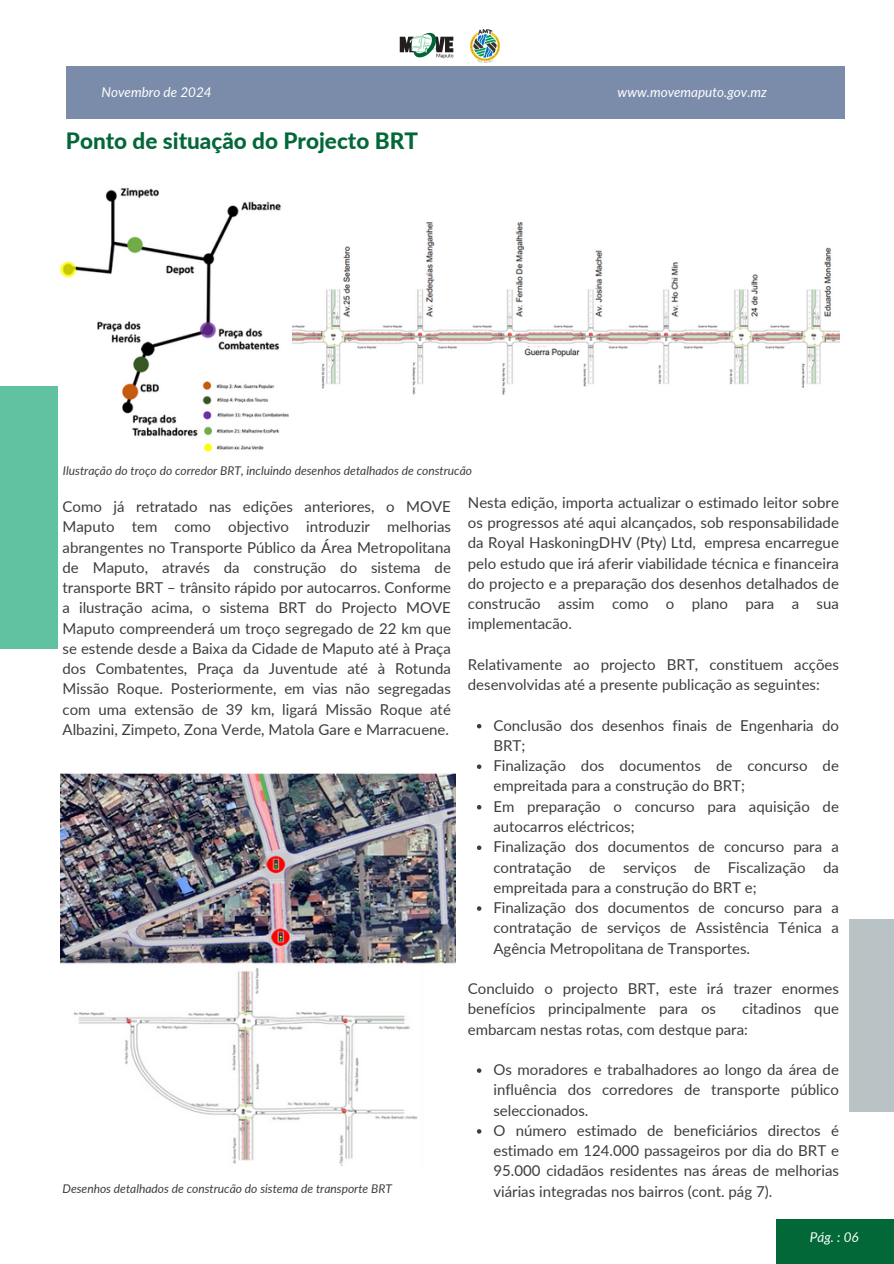
<style>
.page{position:relative;width:894px;height:1264px;background:#fff}
.page>*{position:absolute;margin:0;border:0;box-sizing:border-box;transform-origin:0 0}
.t1{font:800 22.5px "Lato";color:#036838}
.t2{font:15px/20.2px "Lato";color:#3d3d3d;text-align:justify}
.t3{font:italic 13.5px "Lato";color:#fff}
.t4{font:italic 12px "Lato";color:#3d3d3d}
</style>
<div class="page">
<div style="left:0;top:386px;width:58px;height:263px;background:#61c2a2"></div>
<div style="left:848px;top:919px;width:45px;height:192px;background:#b9c2c4"></div>
<div style="left:776px;top:1219px;width:117px;height:44px;background:#036838"></div>
<div style="left:66px;top:66px;width:778px;height:53px;background:#7b8caa"></div>
<img style="left:399px;top:32px;width:55px;height:27px">
<img style="left:470px;top:29px;width:29px;height:33px">
<img style="left:59px;top:188px;width:230px;height:264px">
<img style="left:292px;top:222px;width:547px;height:173px">
<img style="left:60px;top:773px;width:395px;height:392px">
<svg style="left:477px;top:724px;width:4px;height:4px"></svg>
<svg style="left:477px;top:764px;width:4px;height:5px"></svg>
<svg style="left:477px;top:805px;width:4px;height:4px"></svg>
<svg style="left:477px;top:845px;width:4px;height:5px"></svg>
<svg style="left:477px;top:906px;width:4px;height:4px"></svg>
<svg style="left:477px;top:1068px;width:4px;height:4px"></svg>
<svg style="left:477px;top:1129px;width:4px;height:4px"></svg>
<h1 class="t3" style="left:101px;top:84px;width:112px">Novembro de 2024</h1>
<p class="t1" style="left:66px;top:127px;width:353px">Ponto de situação do Projecto BRT</p>
<h3 class="t4" style="left:63px;top:463px;width:410px">Ilustração do troço do corredor BRT, incluindo desenhos detalhados de construcão</h3>
<h3 class="t3" style="left:617px;top:84px;width:151px">www.movemaputo.gov.mz</h3>
<p class="t2" style="left:62px;top:496px;width:390px">Como já retratado nas edições anteriores, o MOVE Maputo tem como objectivo introduzir melhorias abrangentes no Transporte Público da Área Metropolitana de Maputo, através da construção do sistema de transporte BRT – trânsito rápido por autocarros. Conforme a ilustração acima, o sistema BRT do Projecto MOVE Maputo compreenderá um troço segregado de 22 km que se estende desde a Baixa da Cidade de Maputo até à Praça dos Combatentes, Praça da Juventude até à Rotunda Missão Roque. Posteriormente, em vias não segregadas com uma extensão de 39 km, ligará Missão Roque até Albazini, Zimpeto, Zona Verde, Matola Gare e Marracuene.</p>
<p class="t2" style="left:468px;top:492px;width:372px">Nesta edição, importa actualizar o estimado leitor sobre os progressos até aqui alcançados, sob responsabilidade da Royal HaskoningDHV (Pty) Ltd, empresa encarregue pelo estudo que irá aferir viabilidade técnica e financeira do projecto e a preparação dos desenhos detalhados de construcão assim como o plano para a sua implementacão.</p>
<p class="t2" style="left:468px;top:654px;width:372px">Relativamente ao projecto BRT, constituem acções desenvolvidas até a presente publicação as seguintes:</p>
<p class="t2" style="left:493px;top:714px;width:347px">Conclusão dos desenhos finais de Engenharia do<br>BRT;</p>
<h3 class="t2" style="left:493px;top:755px;width:347px">Finalização dos documentos de concurso de empreitada para a construção do BRT;</h3>
<p class="t2" style="left:493px;top:795px;width:347px">Em preparação o concurso para aquisição de autocarros eléctricos;</p>
<p class="t2" style="left:493px;top:836px;width:347px">Finalização dos documentos de concurso para a contratação de serviços de Fiscalização da empreitada para a construção do BRT e;</p>
<h3 class="t2" style="left:493px;top:897px;width:347px">Finalização dos documentos de concurso para a contratação de serviços de Assistência Ténica a Agência Metropolitana de Transportes.</h3>
<h3 class="t2" style="left:468px;top:978px;width:372px">Concluido o projecto BRT, este irá trazer enormes benefícios principalmente para os</h3>
<h3 class="t2" style="left:468px;top:998px;width:372px;text-indent:274px">citadinos que embarcam nestas rotas, com destque para:</h3>
<p class="t2" style="left:493px;top:1059px;width:347px">Os moradores e trabalhadores ao longo da área de influência dos corredores de transporte público seleccionados.</p>
<p class="t2" style="left:493px;top:1119px;width:347px">O número estimado de beneficiários directos é estimado em 124.000 passageiros por dia do BRT e 95.000 cidadãos residentes nas áreas de melhorias</p>
<p class="t4" style="left:62px;top:1181px;width:331px">Desenhos detalhados de construcão do sistema de transporte BRT</p>
<p class="t2" style="left:493px;top:1180px;width:280px">viárias integradas nos bairros (cont. pág 7).</p>
<h2 class="t3" style="left:809px;top:1228px;width:50px">Pág. : 06</h2>
</div>
